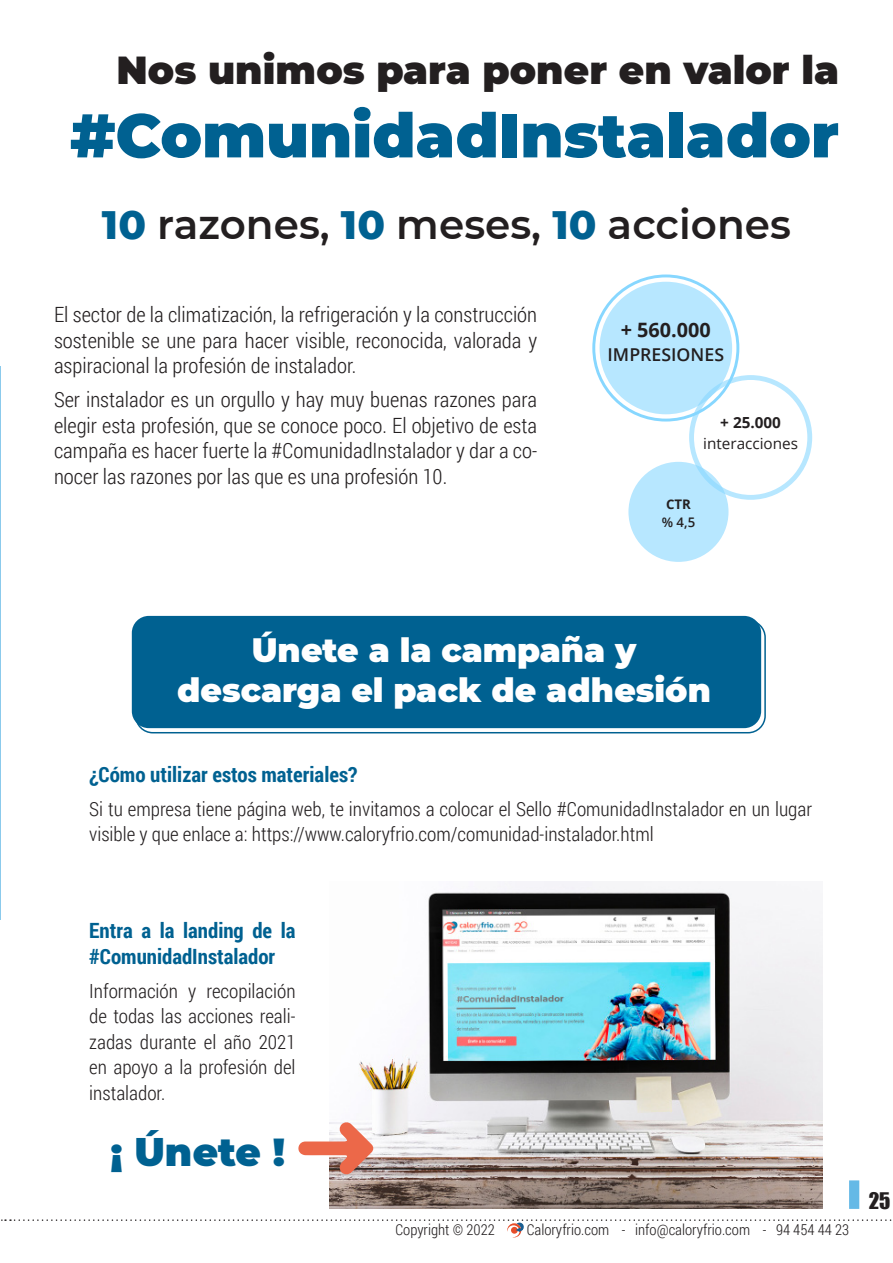
<style>
.page{position:relative;width:893px;height:1263px;background:#fff}
.page>*{position:absolute;margin:0;border:0;box-sizing:border-box;transform-origin:0 0}
.t1{font:900 61.5px "Montserrat";color:#006191}
.t2{font:600 40.5px "Montserrat";color:#231f20}
.t3{font:900 39px "Montserrat";color:#231f20}
.t4{font:900 39px "Montserrat";color:#006191}
.t5{font:900 33px "Montserrat";color:#fff}
.t6{font:300 21px/25.5px "Roboto Condensed";color:#231f20;text-align:justify}
.t7{font:700 21px/25.5px "Roboto Condensed";color:#006191}
.t8{font:21px "Impact";color:#231f20}
.t9{font:700 19.8px "Open Sans";color:#231f20}
.t10{font:300 19.5px/25.5px "Roboto Condensed";color:#231f20}
.t11{font:600 17.7px "Open Sans";color:#231f20}
.t12{font:15.3px "Open Sans";color:#231f20}
.t13{font:700 15.3px "Open Sans";color:#231f20}
.t14{font:300 15px "Roboto Condensed";color:#231f20}
.t15{font:600 13.2px "Open Sans";color:#231f20}
.t16{font:700 13.2px "Open Sans";color:#231f20}
.s1{font-weight:800;color:#006191}
</style>
<div class="page">
<svg style="left:849px;top:1180px;width:10px;height:29px"></svg>
<svg style="left:1px;top:1219px;width:891px;height:18px"></svg>
<hr style="left:0;top:366px;width:1px;height:553px;background:#8bcaec">
<img style="left:329px;top:881px;width:494px;height:328px">
<div style="left:592px;top:274px;width:147px;height:147px;border:3px solid #87d7ff;border-radius:50%"></div>
<div style="left:600px;top:282px;width:132px;height:132px;background:#b7e7ff;border-radius:50%"></div>
<div style="left:628px;top:462px;width:100px;height:100px;background:#b7e7ff;border-radius:50%"></div>
<div style="left:689px;top:375px;width:123px;height:125px;border:5px solid #87d7ff;border-radius:50%"></div>
<div style="left:132px;top:616px;width:629px;height:112px;background:#006191;border-radius:17px"></div>
<div style="left:135px;top:620px;width:631px;height:113px;border:2px solid #006191;border-radius:17px"></div>
<svg style="left:298px;top:1121px;width:76px;height:54px"></svg>
<p class="t3" style="left:117px;top:40px;width:724px">Nos unimos para poner en valor la</p>
<p class="t1" style="left:70px;top:89px;width:770px">#ComunidadInstalador</p>
<p class="t2" style="left:102px;top:196px;width:690px"><span class="s1">10</span> razones, <span class="s1">10</span> meses, <span class="s1">10</span> acciones</p>
<p class="t6" style="left:54px;top:301px;width:485px">El sector de la climatización, la refrigeración y la construcción sostenible se une para hacer visible, reconocida, valorada y aspiracional la profesión de instalador.</p>
<p class="t6" style="left:54px;top:386px;width:485px">Ser instalador es un orgullo y hay muy buenas razones para elegir esta profesión, que se conoce poco. El objetivo de esta campaña es hacer fuerte la #ComunidadInstalador y dar a co&shy;nocer las razones por las que es una profesión 10.</p>
<p class="t9" style="left:621px;top:316px;width:92px">+ 560.000</p>
<p class="t11" style="left:608px;top:342px;width:118px">IMPRESIONES</p>
<p class="t13" style="left:720px;top:412px;width:62px">+ 25.000</p>
<p class="t12" style="left:703px;top:433px;width:96px">interacciones</p>
<p class="t16" style="left:666px;top:495px;width:26px">CTR</p>
<p class="t15" style="left:662px;top:513px;width:35px">% 4,5</p>
<p class="t5" style="left:252px;top:626px;width:386px">Únete a la campaña y</p>
<p class="t5" style="left:177px;top:665px;width:535px">descarga el pack de adhesión</p>
<p class="t7" style="left:89px;top:760px;width:270px">¿Cómo utilizar estos materiales?</p>
<p class="t10" style="left:89px;top:795px;width:724px">Si tu empresa tiene página web, te invitamos a colocar el Sello #ComunidadInstalador en un lugar visible y que enlace a: https://www.caloryfrio.com/comunidad-instalador.html</p>
<p class="t7" style="left:89px;top:917px;width:208px">Entra a la landing de la #ComunidadInstalador</p>
<p class="t10" style="left:89px;top:977px;width:208px;text-align:justify">Información y recopilación de todas las acciones reali&shy;zadas durante el año 2021 en apoyo a la profesión del instalador.</p>
<p class="t4" style="left:110px;top:1123px;width:176px">¡ Únete !</p>
<p class="t14" style="left:395px;top:1219px;width:101px">Copyright © 2022</p>
<p class="t14" style="left:527px;top:1219px;width:324px">Caloryfrio.com - info@caloryfrio.com - 94 454 44 23</p>
<p class="t8" style="left:869px;top:1184px;width:23px">25</p>
</div>
